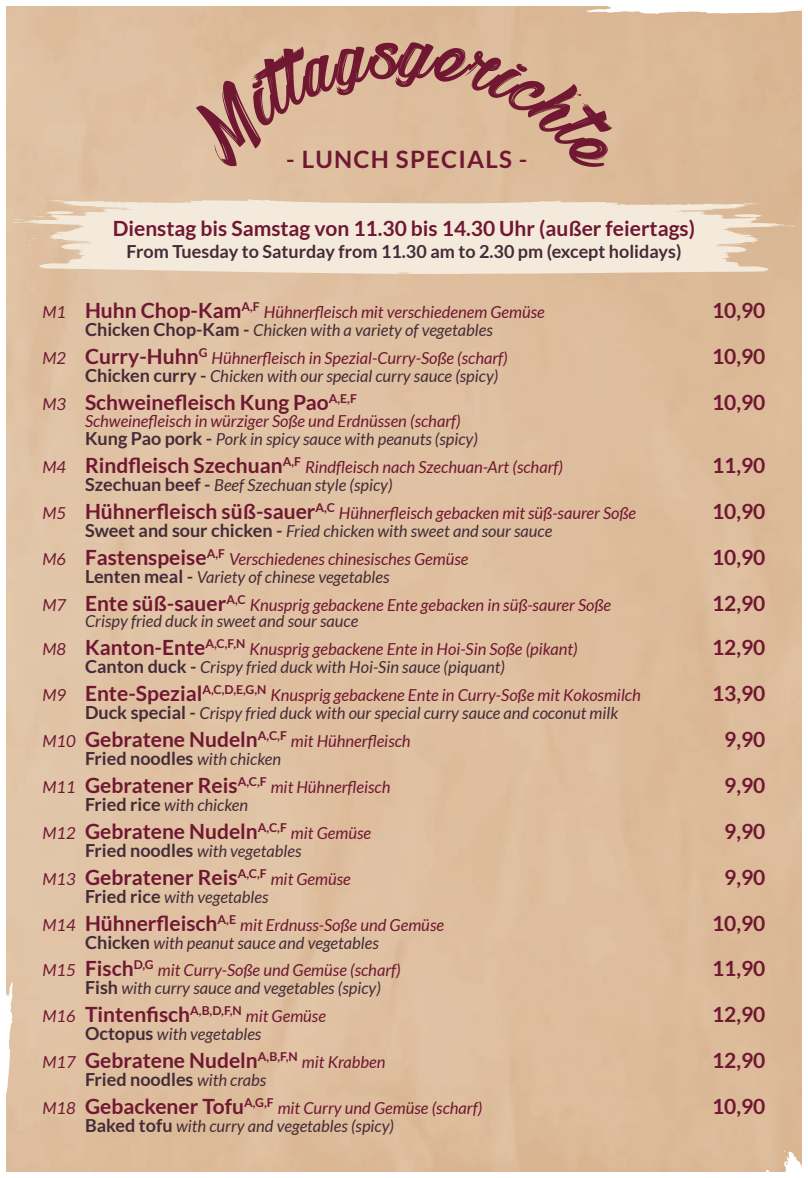
<style>
.page{position:relative;width:808px;height:1178px;background:#fff}
.page>*{position:absolute;margin:0;border:0;box-sizing:border-box;transform-origin:0 0}
.t1{font:700 24px "Lato";letter-spacing:.05em;color:#701732}
.t2{font:700 21px "Lato";color:#701732}
.t3{font:700 18px "Lato";color:#452b38}
.t4{font:italic 16.5px/28px "Lato";color:#701732}
.t5{font:italic 16.5px/28px "Lato";color:#452b38}
.s1{font-weight:700;font-style:normal;font-size:21px}
.s2{font-weight:700;font-style:normal;font-size:18px;color:#452b38}
.s3{color:#452b38}
.s4{font-weight:700;font-style:normal;font-size:18px}
.s5{font-weight:400;font-style:italic;font-size:16.5px}
.s6{color:#701732}
.s7{font-weight:700;font-style:normal;font-size:21px;color:#701732}
</style>
<div class="page">
<svg style="left:343px;top:6px;width:459px;height:8px"></svg>
<svg style="left:6px;top:844px;width:7px;height:328px"></svg>
<svg style="left:740px;top:1142px;width:62px;height:30px;background:#dfc1a4"></svg>
<svg style="left:13px;top:199px;width:782px;height:75px;background:#efe0cf"></svg>
<svg style="left:196px;top:42px;width:416px;height:125px;background:#c69985"></svg>
<h1 class="t1" style="left:286px;top:145px;width:243px">- LUNCH SPECIALS -</h1>
<p class="t2" style="left:113px;top:216px;width:584px">Dienstag bis Samstag von 11.30 bis 14.30 Uhr (außer feiertags)</p>
<p class="t3" style="left:127px;top:241px;width:556px">From Tuesday to Saturday from 11.30 am to 2.30 pm (except holidays)</p>
<p class="t4" style="left:43px;top:299px;width:504px">M1 <span class="s1">Huhn Chop-Kam</span><sup>A,F</sup> Hühnerfleisch mit verschiedenem Gemüse</p>
<p class="t2" style="left:712px;top:299px;width:55px">10,90</p>
<p class="t4" style="left:43px;top:317px;width:467px;text-indent:43px"><span class="s2">Chicken Chop-Kam -</span> <span class="s3">Chicken with a variety of vegetables<br></span>M2 <span class="s1">Curry-Huhn</span><sup>G</sup> Hühnerfleisch in Spezial-Curry-Soße (scharf)</p>
<p class="t2" style="left:712px;top:345px;width:55px">10,90</p>
<p class="t5" style="left:85px;top:363px;width:415px"><span class="s4">Chicken curry -</span> Chicken with our special curry sauce (spicy)</p>
<p class="t2" style="left:43px;top:391px;width:316px"><span class="s5">M3</span> Schweinefleisch Kung Pao<sup>A,E,F</sup></p>
<p class="t2" style="left:712px;top:391px;width:55px">10,90</p>
<p class="t4" style="left:85px;top:412px;width:394px;line-height:18px">Schweinefleisch in würziger Soße und Erdnüssen (scharf)<br><span class="s2">Kung Pao pork -</span> <span class="s3">Pork in spicy sauce with peanuts (spicy)</span></p>
<p class="t4" style="left:43px;top:453px;width:522px">M4 <span class="s1">Rindfleisch Szechuan</span><sup>A,F</sup> Rindfleisch nach Szechuan-Art (scharf)</p>
<p class="t2" style="left:712px;top:453px;width:55px">11,90</p>
<p class="t4" style="left:43px;top:471px;width:595px;text-indent:43px"><span class="s2">Szechuan beef -</span> <span class="s3">Beef Szechuan style (spicy)<br></span>M5 <span class="s1">Hühnerfleisch süß-sauer</span><sup>A,C</sup> Hühnerfleisch gebacken mit süß-saurer Soße</p>
<p class="t2" style="left:712px;top:499px;width:55px">10,90</p>
<p class="t5" style="left:43px;top:517px;width:511px;text-indent:43px"><span class="s4">Sweet and sour chicken -</span> Fried chicken with sweet and sour sauce<br><span class="s6">M6</span> <span class="s7">Fastenspeise</span><sup>A,F</sup> <span class="s6">Verschiedenes chinesisches Gemüse</span></p>
<p class="t2" style="left:712px;top:545px;width:55px">10,90</p>
<p class="t4" style="left:43px;top:563px;width:570px;text-indent:43px"><span class="s2">Lenten meal -</span> <span class="s3">Variety of chinese vegetables<br></span>M7 <span class="s1">Ente süß-sauer</span><sup>A,C</sup> Knusprig gebackene Ente gebacken in süß-saurer Soße</p>
<p class="t2" style="left:712px;top:591px;width:55px">12,90</p>
<p class="t4" style="left:43px;top:608px;width:536px;text-indent:43px"><span class="s3">Crispy fried duck in sweet and sour sauce<br></span>M8 <span class="s1">Kanton-Ente</span><sup>A,C,F,N</sup> Knusprig gebackene Ente in Hoi-Sin Soße (pikant)</p>
<p class="t2" style="left:712px;top:636px;width:55px">12,90</p>
<p class="t4" style="left:43px;top:654px;width:600px;text-indent:43px"><span class="s2">Canton duck -</span> <span class="s3">Crispy fried duck with Hoi-Sin sauce (piquant)<br></span>M9 <span class="s1">Ente-Spezial</span><sup>A,C,D,E,G,N</sup> Knusprig gebackene Ente in Curry-Soße mit Kokosmilch</p>
<p class="t2" style="left:712px;top:682px;width:55px">13,90</p>
<p class="t5" style="left:43px;top:700px;width:577px;text-indent:43px"><span class="s4">Duck special -</span> Crispy fried duck with our special curry sauce and coconut milk<br><span class="s6">M10</span> <span class="s7">Gebratene Nudeln</span><sup>A,C,F</sup> <span class="s6">mit Hühnerfleisch</span></p>
<p class="t2" style="left:724px;top:728px;width:43px">9,90</p>
<p class="t3" style="left:85px;top:748px;width:198px">Fried noodles <span class="s5">with chicken</span></p>
<p class="t4" style="left:43px;top:774px;width:349px">M11 <span class="s1">Gebratener Reis</span><sup>A,C,F</sup> mit Hühnerfleisch</p>
<p class="t2" style="left:724px;top:774px;width:43px">9,90</p>
<p class="t5" style="left:85px;top:792px;width:165px"><span class="s4">Fried rice</span> with chicken</p>
<p class="t2" style="left:43px;top:820px;width:330px"><span class="s5">M12</span> Gebratene Nudeln<sup>A,C,F</sup> <span class="s5">mit Gemüse</span></p>
<p class="t2" style="left:724px;top:820px;width:43px">9,90</p>
<p class="t5" style="left:85px;top:838px;width:218px"><span class="s4">Fried noodles</span> with vegetables</p>
<p class="t2" style="left:43px;top:866px;width:310px"><span class="s5">M13</span> Gebratener Reis<sup>A,C,F</sup> <span class="s5">mit Gemüse</span></p>
<p class="t2" style="left:724px;top:866px;width:43px">9,90</p>
<p class="t4" style="left:43px;top:884px;width:403px;text-indent:43px"><span class="s2">Fried rice</span> <span class="s3">with vegetables<br></span>M14 <span class="s1">Hühnerfleisch</span><sup>A,E</sup> mit Erdnuss-Soße und Gemüse</p>
<p class="t2" style="left:712px;top:912px;width:55px">10,90</p>
<p class="t4" style="left:43px;top:930px;width:360px;line-height:26.5px;text-indent:43px"><span class="s2">Chicken</span> <span class="s3">with peanut sauce and vegetables<br></span>M15 <span class="s1">Fisch</span><sup>D,G</sup> mit Curry-Soße und Gemüse (scharf)</p>
<p class="t2" style="left:712px;top:956px;width:55px">11,90</p>
<p class="t5" style="left:43px;top:974px;width:340px;text-indent:43px"><span class="s4">Fish</span> with curry sauce and vegetables (spicy)<br><span class="s6">M16</span> <span class="s7">Tintenfisch</span><sup>A,B,D,F,N</sup> <span class="s6">mit Gemüse</span></p>
<p class="t2" style="left:712px;top:1002px;width:55px">12,90</p>
<p class="t5" style="left:85px;top:1020px;width:178px"><span class="s4">Octopus</span> with vegetables</p>
<p class="t2" style="left:43px;top:1048px;width:344px"><span class="s5">M17</span> Gebratene Nudeln<sup>A,B,F,N</sup> <span class="s5">mit Krabben</span></p>
<p class="t2" style="left:712px;top:1048px;width:55px">12,90</p>
<p class="t3" style="left:85px;top:1069px;width:183px">Fried noodles <span class="s5">with crabs</span></p>
<p class="t4" style="left:43px;top:1094px;width:441px">M18 <span class="s1">Gebackener Tofu</span><sup>A,G,F</sup> mit Curry und Gemüse (scharf)</p>
<p class="t2" style="left:712px;top:1094px;width:55px">10,90</p>
<p class="t5" style="left:85px;top:1112px;width:311px"><span class="s4">Baked tofu</span> with curry and vegetables (spicy)</p>
</div>
